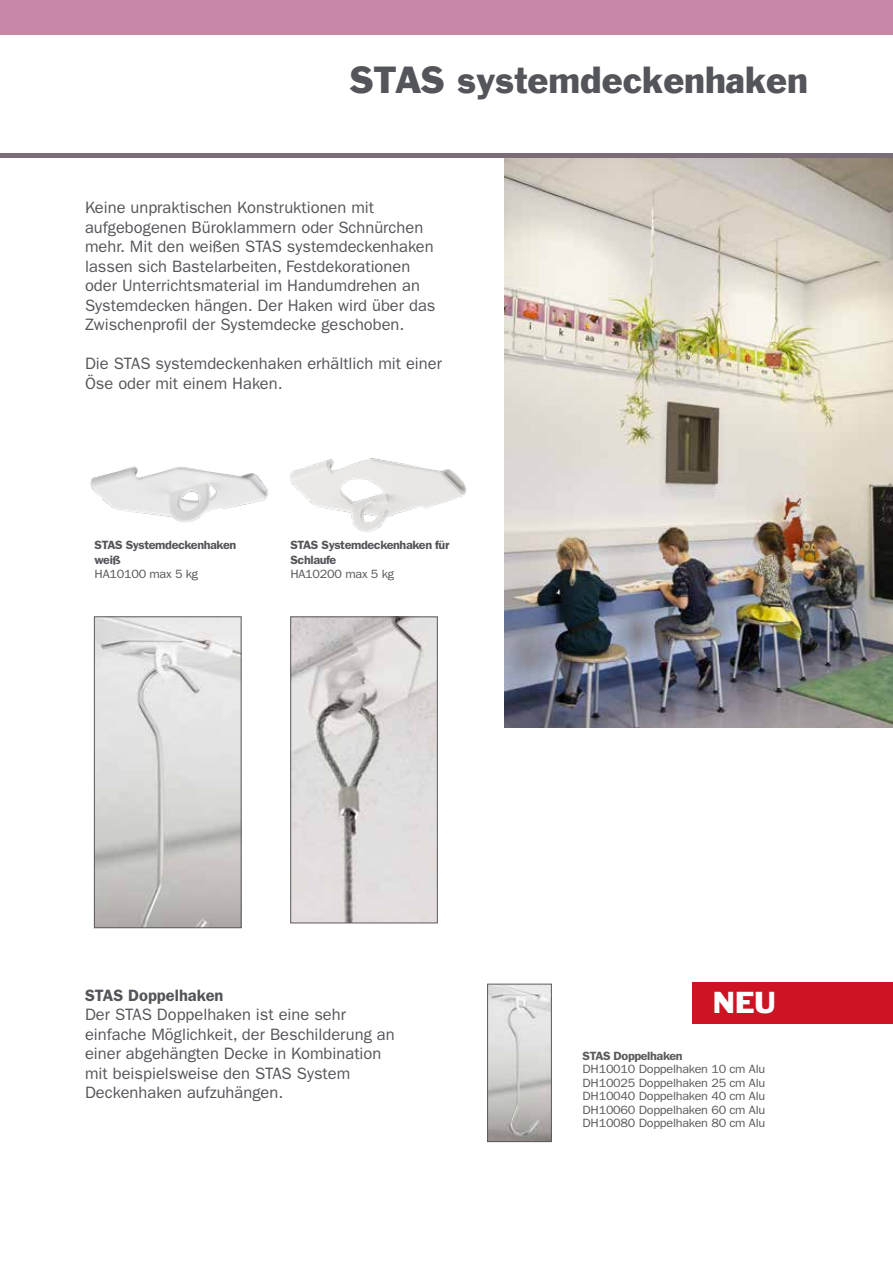
<style>
.page{position:relative;width:893px;height:1263px;background:#fff}
.page>*{position:absolute;margin:0;border:0;box-sizing:border-box;transform-origin:0 0}
.t1{font:34.5px "Franklin Gothic";color:#54555a}
.t2{font:27.75px "Franklin Gothic";color:#fff;scale:1.05 1}
.t3{font:16.5px/19.5px "ITC Franklin Gothic Std";color:#54555a}
.t4{font:600 16.5px "ITC Franklin Gothic Std";color:#54555a}
.t5{font:12px/13.5px "ITC Franklin Gothic Std";letter-spacing:-.02em;color:#5c585b;text-align:justify;scale:1.05 1}
.t6{font:600 12px/15px "ITC Franklin Gothic Std";letter-spacing:-.03em;color:#54555a;scale:1.05 1}
.t7{font:12px "ITC Franklin Gothic Std";letter-spacing:-.02em;color:#54555a;scale:1.05 1}
.t8{font:600 12px "ITC Franklin Gothic Std";letter-spacing:-.03em;color:#5c585b;scale:1.05 1}
</style>
<div class="page">
<img style="left:504px;top:157px;width:389px;height:570px">
<hr style="left:0;top:153px;width:893px;height:4px;background:#7a6d78">
<div style="left:0;top:0;width:893px;height:34px;background:#c887a7"></div>
<img style="left:90px;top:466px;width:171px;height:56px">
<img style="left:261px;top:458px;width:205px;height:74px">
<img style="left:96px;top:619px;width:143px;height:307px">
<div style="left:94px;top:617px;width:147px;height:311px;border:1px solid #5c585b"></div>
<img style="left:292px;top:619px;width:144px;height:302px">
<div style="left:290px;top:617px;width:148px;height:306px;border:1px solid #5c585b"></div>
<img style="left:489px;top:986px;width:60px;height:154px">
<div style="left:487px;top:984px;width:64px;height:158px;border:1px solid #5c585b"></div>
<div style="left:692px;top:982px;width:201px;height:41px;background:#ce1422"></div>
<h1 class="t1" style="left:349px;top:58px;width:460px">STAS systemdeckenhaken</h1>
<p class="t3" style="left:85px;top:198px;width:352px">Keine unpraktischen Konstruktionen mit aufgebogenen Büroklammern oder Schnürchen mehr. Mit den weißen STAS systemdeckenhaken lassen sich Bastelarbeiten, Festdekorationen oder Unterrichtsmaterial im Handumdrehen an Systemdecken hängen. Der Haken wird über das Zwischenprofil der Systemdecke geschoben.</p>
<p class="t3" style="left:85px;top:354px;width:358px">Die STAS systemdeckenhaken erhältlich mit einer<br>Öse oder mit einem Haken.</p>
<p class="t6" style="left:95px;top:538px;width:136px">STAS Systemdeckenhaken weiß</p>
<p class="t7" style="left:95px;top:567px;width:100px">HA10100 max 5 kg</p>
<p class="t6" style="left:290px;top:538px;width:153px">STAS Systemdeckenhaken für<br>Schlaufe</p>
<p class="t7" style="left:290px;top:567px;width:100px">HA10200 max 5 kg</p>
<p class="t4" style="left:85px;top:985px;width:140px">STAS Doppelhaken</p>
<p class="t3" style="left:85px;top:1005px;width:311px">Der STAS Doppelhaken ist eine sehr einfache Möglichkeit, der Beschilderung an einer abgehängten Decke in Kombination mit beispielsweise den STAS System Deckenhaken aufzuhängen.</p>
<h2 class="t2" style="left:713px;top:985px;width:62px">NEU</h2>
<p class="t8" style="left:583px;top:1049px;width:97px">STAS Doppelhaken</p>
<p class="t5" style="left:583px;top:1063px;width:175px">DH10010 Doppelhaken 10 cm Alu DH10025 Doppelhaken 25 cm Alu DH10040 Doppelhaken 40 cm Alu DH10060 Doppelhaken 60 cm Alu DH10080 Doppelhaken 80 cm Alu</p>
</div>
